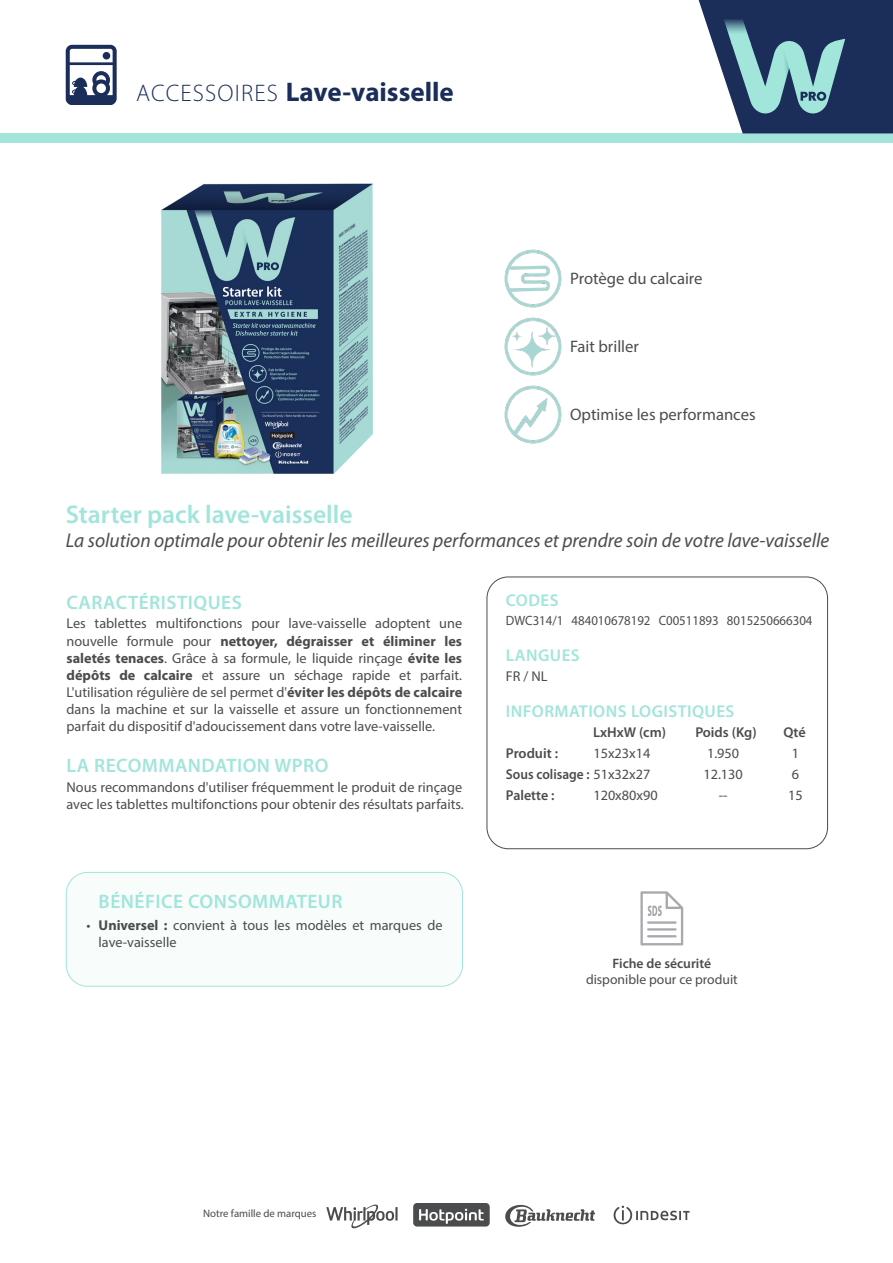
<style>
.page{position:relative;width:893px;height:1263px;background:#fff}
.page>*{position:absolute;margin:0;border:0;box-sizing:border-box;transform-origin:0 0}
.t1{font:700 27px "Myriad Pro";color:#1a2e59}
.t2{font:600 25.65px "Myriad Pro";color:#a1e5db}
.t3{font:italic 19.95px "Myriad Pro";color:#4b4c4d}
.t4{font:600 19.5px "Myriad Pro";letter-spacing:.025em;color:#a1e5db}
.t5{font:600 17.1px "Myriad Pro";letter-spacing:.025em;color:#a1e5db}
.t6{font:16.65px "Myriad Pro";color:#4b4c4d}
.t7{font:14.25px/17.1px "Myriad Pro";color:#4b4c4d}
.t8{font:600 14.25px "Myriad Pro";color:#4b4c4d}
.t9{font:600 14.25px "Myriad Pro";color:#4b4c4d;scale:.94 1}
.t10{font:13.65px "Myriad Pro";color:#4b4c4d}
.t11{font:600 13.65px "Myriad Pro";color:#4b4c4d}
.t12{font:13.5px "Myriad Pro";color:#4b4c4d;scale:.95 1}
.t13{font:10.8px "Myriad Pro";color:#4b4c4d}
.s1{font-weight:300;font-size:24px}
.s2{font-weight:700}
.s3{font-weight:400}
</style>
<div class="page">
<div style="left:0;top:133px;width:893px;height:10px;background:#a1e5db"></div>
<div style="left:66px;top:872px;width:397px;height:114px;background:#f8fcfb;border-radius:21px"></div>
<div style="left:66px;top:872px;width:397px;height:114px;border:1px solid #a1e5db;border-radius:21px"></div>
<img style="left:161px;top:183px;width:212px;height:291px">
<img style="left:504px;top:249px;width:58px;height:59px">
<img style="left:504px;top:317px;width:58px;height:59px">
<img style="left:504px;top:385px;width:58px;height:59px">
<svg style="left:640px;top:891px;width:43px;height:54px"></svg>
<svg style="left:699px;top:0;width:194px;height:133px;background:#4b6682"></svg>
<img style="left:776px;top:49px;width:13px;height:40px">
<svg style="left:66px;top:45px;width:51px;height:60px"></svg>
<div style="left:487px;top:577px;width:341px;height:272px;border:1px solid #4b4c4d;border-radius:21px"></div>
<div style="left:413px;top:1203px;width:77px;height:23px;background:#4b4c4d;border-radius:4px"></div>
<svg style="left:419px;top:1209px;width:65px;height:15px"></svg>
<svg style="left:613px;top:1205px;width:77px;height:19px"></svg>
<svg style="left:505px;top:1205px;width:90px;height:22px"></svg>
<svg style="left:326px;top:1204px;width:72px;height:25px"></svg>
<h1 class="t1" style="left:136px;top:74px;width:319px"><span class="s1">ACCESSOIRES</span> Lave-vaisselle</h1>
<p class="t6" style="left:570px;top:269px;width:134px">Protège du calcaire</p>
<p class="t6" style="left:570px;top:336px;width:70px">Fait briller</p>
<p class="t6" style="left:570px;top:404px;width:187px">Optimise les performances</p>
<h2 class="t2" style="left:66px;top:498px;width:288px">Starter pack lave-vaisselle</h2>
<h3 class="t3" style="left:66px;top:528px;width:765px">La solution optimale pour obtenir les meilleures performances et prendre soin de votre lave-vaisselle</h3>
<h3 class="t4" style="left:67px;top:590px;width:177px">CARACTÉRISTIQUES</h3>
<p class="t7" style="left:67px;top:615px;width:397px;text-align:justify">Les tablettes multifonctions pour lave-vaisselle adoptent une nouvelle formule pour <span class="s2">nettoyer, dégraisser et éliminer les saletés tenaces</span>. Grâce à sa formule, le liquide rinçage <span class="s2">évite les dépôts de calcaire</span> et assure un séchage rapide et parfait.<br>L'utilisation régulière de sel permet d'<span class="s2">éviter les dépôts de calcaire </span>dans la machine et sur la vaisselle et assure un fonctionnement parfait du dispositif d'adoucissement dans votre lave-vaisselle.</p>
<h3 class="t4" style="left:67px;top:753px;width:264px">LA RECOMMANDATION WPRO</h3>
<p class="t7" style="left:67px;top:778px;width:399px">Nous recommandons d'utiliser fréquemment le produit de rinçage avec les tablettes multifonctions pour obtenir des résultats parfaits.</p>
<h3 class="t4" style="left:99px;top:888px;width:245px">BÉNÉFICE CONSOMMATEUR</h3>
<p class="t7" style="left:99px;top:917px;width:345px;text-indent:-12px">• <span class="s2">Universel :</span> convient à tous les modèles et marques de lave-vaisselle</p>
<p class="t5" style="left:506px;top:590px;width:54px">CODES</p>
<p class="t12" style="left:506px;top:613px;width:324px">DWC314/1 484010678192 C00511893 8015250666304</p>
<p class="t5" style="left:506px;top:645px;width:75px">LANGUES</p>
<p class="t7" style="left:506px;top:668px;width:43px">FR / NL</p>
<p class="t5" style="left:506px;top:701px;width:230px">INFORMATIONS LOGISTIQUES</p>
<p class="t8" style="left:593px;top:723px;width:75px">LxHxW (cm)</p>
<p class="t8" style="left:695px;top:723px;width:63px">Poids (Kg)</p>
<p class="t8" style="left:783px;top:723px;width:24px">Qté</p>
<p class="t8" style="left:506px;top:744px;width:54px">Produit :</p>
<p class="t7" style="left:593px;top:745px;width:59px">15x23x14</p>
<p class="t7" style="left:707px;top:745px;width:34px">1.950</p>
<p class="t7" style="left:792px;top:745px;width:9px">1</p>
<p class="t9" style="left:506px;top:765px;width:155px">Sous colisage : <span class="s3">51x32x27</span></p>
<p class="t7" style="left:703px;top:766px;width:41px">12.130</p>
<p class="t7" style="left:792px;top:766px;width:9px">6</p>
<p class="t8" style="left:506px;top:786px;width:50px">Palette :</p>
<p class="t7" style="left:593px;top:787px;width:66px">120x80x90</p>
<p class="t7" style="left:719px;top:787px;width:10px">--</p>
<p class="t7" style="left:788px;top:787px;width:16px">15</p>
<p class="t11" style="left:612px;top:954px;width:100px">Fiche de sécurité</p>
<p class="t10" style="left:586px;top:971px;width:153px">disponible pour ce produit</p>
<p class="t13" style="left:203px;top:1207px;width:115px">Notre famille de marques</p>
</div>
